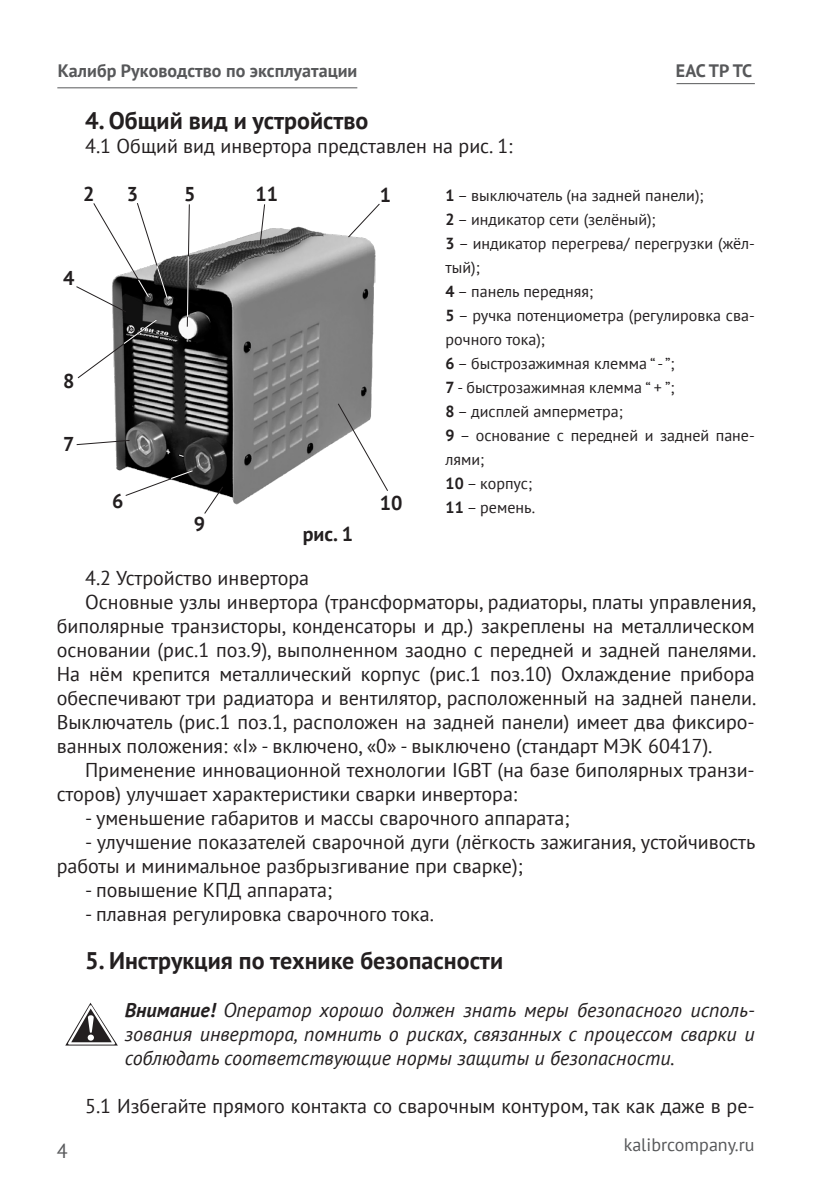
<style>
.page{position:relative;width:840px;height:1191px;background:#fff}
.page>*{position:absolute;margin:0;border:0;box-sizing:border-box;transform-origin:0 0}
.Paragraph{font:700 24px "PT Sans";color:#231f20}
.Заголовок{font:700 24px "PT Sans";color:#231f20}
.Paragraph-2{font:20px/24px "PT Sans";color:#231f20}
.Внимание{font:italic 20px/24px "PT Sans";color:#231f20;text-align:justify}
.Параграф{font:20px "PT Sans";color:#231f20}
.t1{font:700 20px "PT Sans";color:#231f20}
.t2{font:20px "PT Sans";color:#57585a}
.t3{font:700 18px "PT Sans";color:#57585a}
.t4{font:18px "PT Sans";color:#57585a}
.Paragraph-3{font:16px/24px "PT Sans";color:#231f20}
.s1{font-weight:700}
</style>
<div class="page">
<hr style="left:57px;top:87px;width:300px;height:1px;background:#57585a">
<hr style="left:676px;top:83px;width:78px;height:1px;background:#57585a">
<svg style="left:65px;top:1002px;width:53px;height:43px"></svg>
<img style="left:114px;top:226px;width:262px;height:279px">
<svg style="left:347px;top:203px;width:33px;height:35px"></svg>
<svg style="left:186px;top:204px;width:4px;height:124px"></svg>
<svg style="left:76px;top:439px;width:54px;height:7px"></svg>
<svg style="left:76px;top:203px;width:92px;height:176px"></svg>
<svg style="left:337px;top:402px;width:51px;height:90px"></svg>
<svg style="left:124px;top:469px;width:70px;height:28px"></svg>
<svg style="left:203px;top:485px;width:21px;height:29px"></svg>
<svg style="left:259px;top:204px;width:6px;height:41px"></svg>
<p class="t3" style="left:58px;top:59px;width:301px">Калибр Руководство по эксплуатации</p>
<p class="Заголовок" style="left:85px;top:104px;width:285px">4. Общий вид и устройство</p>
<p class="Параграф" style="left:85px;top:133px;width:429px">4.1 Общий вид инвертора представлен на рис. 1:</p>
<p class="t3" style="left:675px;top:58px;width:78px">EAC ТР ТС</p>
<p class="t1" style="left:255px;top:180px;width:24px">11</p>
<p class="t1" style="left:184px;top:180px;width:13px">5</p>
<p class="t1" style="left:83px;top:181px;width:13px">2</p>
<p class="t1" style="left:127px;top:181px;width:13px">3</p>
<p class="t1" style="left:379px;top:182px;width:13px">1</p>
<p class="t1" style="left:63px;top:265px;width:13px">4</p>
<p class="t1" style="left:63px;top:368px;width:13px">8</p>
<p class="t1" style="left:63px;top:431px;width:13px">7</p>
<p class="t1" style="left:112px;top:488px;width:13px">6</p>
<p class="t1" style="left:194px;top:511px;width:13px">9</p>
<p class="t1" style="left:303px;top:521px;width:52px">рис. 1</p>
<p class="t1" style="left:379px;top:490px;width:24px">10</p>
<p class="Paragraph-3" style="left:445px;top:183px;width:259px"><span class="s1">1</span> – выключатель (на задней панели);</p>
<p class="Paragraph-3" style="left:445px;top:207px;width:211px"><span class="s1">2</span> – индикатор сети (зелёный);</p>
<p class="Paragraph-3" style="left:445px;top:231px;width:310px"><span class="s1">3</span> – индикатор перегрева/ перегрузки (жёл&shy;тый);</p>
<p class="Paragraph-3" style="left:445px;top:279px;width:149px"><span class="s1">4</span> – панель передняя;</p>
<p class="Paragraph-3" style="left:445px;top:303px;width:310px"><span class="s1">5</span> – ручка потенциометра (регулировка сва&shy;рочного тока);</p>
<p class="Paragraph-3" style="left:445px;top:351px;width:230px"><span class="s1">6</span> – быстрозажимная клемма “ - ”;</p>
<p class="Paragraph-3" style="left:445px;top:375px;width:230px"><span class="s1">7</span> - быстрозажимная клемма “ + ”;</p>
<p class="Paragraph-3" style="left:445px;top:399px;width:179px"><span class="s1">8</span> – дисплей амперметра;</p>
<p class="Paragraph-3" style="left:445px;top:423px;width:310px"><span class="s1">9</span> – основание с передней и задней пане&shy;лями;</p>
<p class="Paragraph-3" style="left:445px;top:471px;width:88px"><span class="s1">10</span> – корпус;</p>
<p class="Paragraph-3" style="left:445px;top:495px;width:91px"><span class="s1">11</span> – ремень.</p>
<p class="Paragraph-2" style="left:85px;top:565px;width:225px">4.2 Устройство инвертора</p>
<p class="Paragraph-2" style="left:57px;top:589px;width:700px;text-align:justify;text-indent:28px">Основные узлы инвертора (трансформаторы, радиаторы, платы управления, биполярные транзисторы, конденсаторы и др.) закреплены на металлическом основании (рис.1 поз.9), выполненном заодно с передней и задней панелями.<br>На нём крепится металлический корпус (рис.1 поз.10) Охлаждение прибора обеспечивают три радиатора и вентилятор, расположенный на задней панели.<br>Выключатель (рис.1 поз.1, расположен на задней панели) имеет два фиксиро&shy;ванных положения: «I» - включено, «0» - выключено (стандарт МЭК 60417).</p>
<p class="Paragraph-2" style="left:57px;top:757px;width:699px;text-indent:28px">Применение инновационной технологии IGBT (на базе биполярных транзи&shy;сторов) улучшает характеристики сварки инвертора:</p>
<p class="Paragraph-2" style="left:85px;top:805px;width:485px">- уменьшение габаритов и массы сварочного аппарата;</p>
<p class="Paragraph-2" style="left:57px;top:829px;width:700px;text-indent:28px">- улучшение показателей сварочной дуги (лёгкость зажигания, устойчивость работы и минимальное разбрызгивание при сварке);</p>
<p class="Paragraph-2" style="left:85px;top:877px;width:248px">- повышение КПД аппарата;</p>
<p class="Paragraph-2" style="left:85px;top:901px;width:350px">- плавная регулировка сварочного тока.</p>
<p class="Paragraph" style="left:85px;top:944px;width:419px">5. Инструкция по технике безопасности</p>
<p class="Внимание" style="left:125px;top:997px;width:631px"><span class="s1">Внимание!</span> Оператор хорошо должен знать меры безопасного исполь&shy;зования инвертора, помнить о рисках, связанных с процессом сварки и соблюдать соответствующие нормы защиты и безопасности.</p>
<p class="Paragraph-2" style="left:85px;top:1093px;width:670px">5.1 Избегайте прямого контакта со сварочным контуром, так как даже в ре-</p>
<p class="t2" style="left:57px;top:1138px;width:12px">4</p>
<p class="t4" style="left:623px;top:1133px;width:132px">kalibrcompany.ru</p>
</div>
